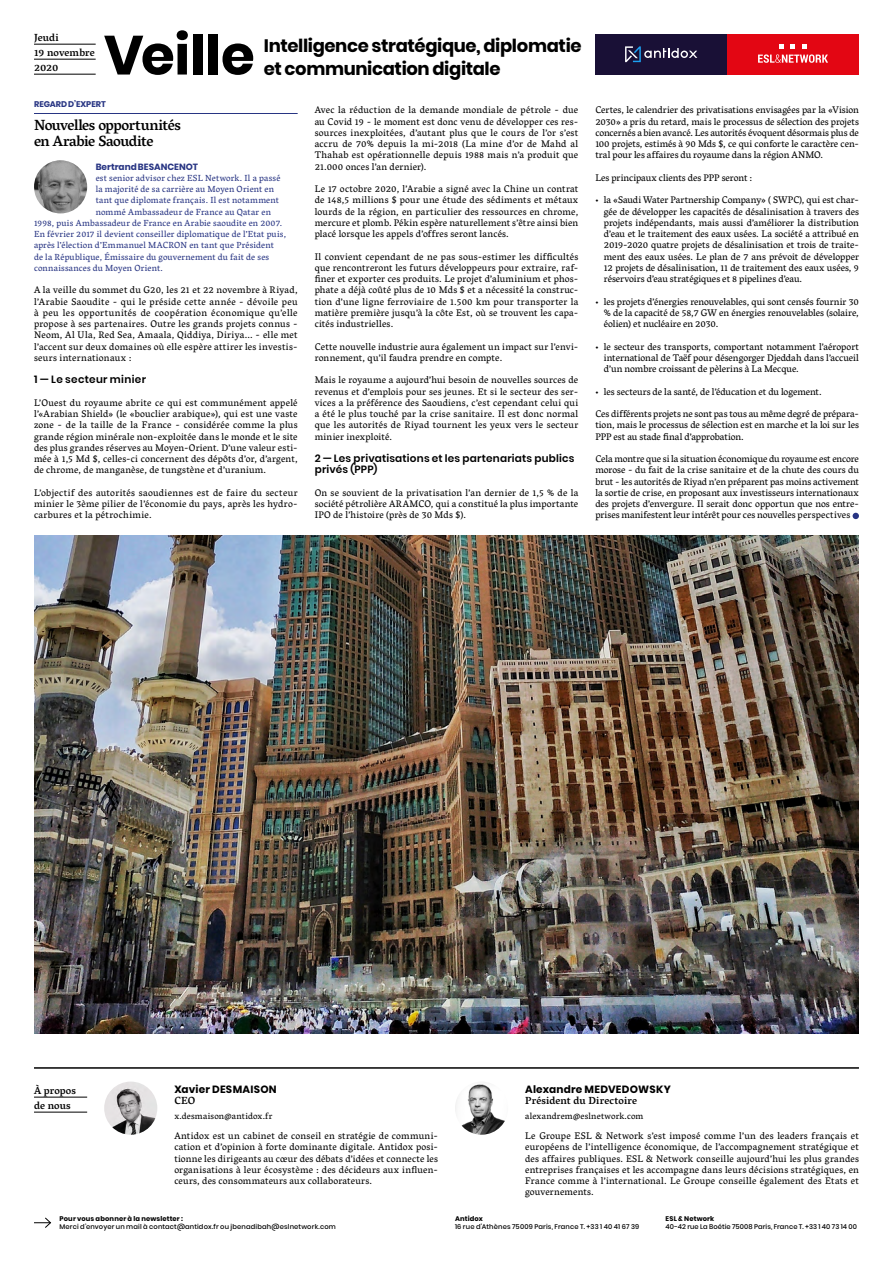
<style>
.page{position:relative;width:893px;height:1263px;background:#fff}
.page>*{position:absolute;margin:0;border:0;box-sizing:border-box;transform-origin:0 0}
.t1{font:700 54.9px "Poppins";letter-spacing:-.005em;color:#000}
.t2{font:700 18px "Poppins";letter-spacing:-.02em;color:#000}
.t3{font:500 15px/16.5px "Vesper Libre";letter-spacing:-.035em;color:#000}
.t4{font:600 10.5px/11.2px "Poppins";letter-spacing:.02em;color:#000}
.t5{font:500 10.5px/15px "Vesper Libre";letter-spacing:.005em;color:#000}
.t6{font:700 10.5px "Poppins";letter-spacing:.02em;color:#000}
.t7{font:9.75px/11.2px "Vesper Libre";letter-spacing:.01em;color:#000;text-align:justify}
.t8{font:9.75px "Vesper Libre";letter-spacing:-.01em;color:#000}
.t9{font:9px "Vesper Libre";letter-spacing:.015em;color:#283583}
.t10{font:9px "Vesper Libre";letter-spacing:.015em;color:#000}
.t11{font:700 9px "Poppins";color:#283583}
.t12{font:700 8.25px "Poppins";color:#283583}
.t13{font:500 6.75px "Poppins";letter-spacing:.025em;color:#000}
.t14{font:700 6.75px "Poppins";letter-spacing:.025em;color:#000}
</style>
<div class="page">
<svg style="left:34px;top:1217px;width:17px;height:11px"></svg>
<hr style="left:34px;top:44px;width:62px;height:1px;background:#000">
<hr style="left:34px;top:59px;width:62px;height:1px;background:#000">
<hr style="left:34px;top:74px;width:62px;height:1px;background:#000">
<div style="left:595px;top:34px;width:132px;height:41px;background:#191036"></div>
<div style="left:727px;top:34px;width:132px;height:41px;background:#e30613"></div>
<svg style="left:758px;top:54px;width:70px;height:9px"></svg>
<svg style="left:779px;top:44px;width:5px;height:4px"></svg>
<svg style="left:790px;top:44px;width:5px;height:4px"></svg>
<svg style="left:802px;top:44px;width:5px;height:4px"></svg>
<svg style="left:625px;top:46px;width:72px;height:16px"></svg>
<hr style="left:34px;top:113px;width:264px;height:1px;background:#283583">
<svg style="left:853px;top:513px;width:6px;height:6px"></svg>
<img style="left:34px;top:160px;width:53px;height:53px;border-radius:27px">
<img style="left:104px;top:1081px;width:53px;height:54px;border-radius:27px">
<img style="left:455px;top:1081px;width:53px;height:54px;border-radius:27px">
<hr style="left:34px;top:1097px;width:53px;height:1px;background:#000">
<hr style="left:34px;top:1112px;width:53px;height:1px;background:#000">
<hr style="left:34px;top:1067px;width:825px;height:2px;background:#000">
<img style="left:34px;top:536px;width:825px;height:497px">
<h1 class="t1" style="left:104px;top:23px;width:153px">Veille</h1>
<p class="t5" style="left:34px;top:29px;width:62px">Jeudi<br>19 novembre<br>2020</p>
<h2 class="t2" style="left:264px;top:35px;width:319px">Intelligence stratégique, diplomatie</h2>
<h2 class="t2" style="left:264px;top:58px;width:238px">et communication digitale</h2>
<p class="t12" style="left:34px;top:100px;width:73px">REGARD D’EXPERT</p>
<h3 class="t3" style="left:34px;top:116px;width:148px">Nouvelles opportunités en Arabie Saoudite</h3>
<p class="t11" style="left:96px;top:161px;width:104px">Bertrand BESANCENOT</p>
<p class="t9" style="left:96px;top:172px;width:186px">est senior advisor chez ESL Network. Il a passé</p>
<p class="t9" style="left:96px;top:184px;width:180px">la majorité de sa carrière au Moyen Orient en</p>
<p class="t9" style="left:96px;top:195px;width:185px">tant que diplomate français. Il est notamment</p>
<p class="t9" style="left:96px;top:206px;width:177px">nommé Ambassadeur de France au Qatar en</p>
<p class="t9" style="left:34px;top:217px;width:250px">1998, puis Ambassadeur de France en Arabie saoudite en 2007.</p>
<p class="t9" style="left:34px;top:229px;width:254px">En février 2017 il devient conseiller diplomatique de l’Etat puis,</p>
<p class="t9" style="left:34px;top:240px;width:241px">après l’élection d’Emmanuel MACRON en tant que Président</p>
<p class="t9" style="left:34px;top:251px;width:237px">de la République, Émissaire du gouvernement du fait de ses</p>
<p class="t9" style="left:34px;top:262px;width:130px">connaissances du Moyen Orient.</p>
<p class="t7" style="left:34px;top:284px;width:265px">A la veille du sommet du G20, les 21 et 22 novembre à Riyad, l’Arabie Saoudite - qui le préside cette année - dévoile peu à peu les opportunités de coopération économique qu’elle propose à ses partenaires. Outre les grands projets connus - Neom, Al Ula, Red Sea, Amaala, Qiddiya, Diriya... - elle met l’accent sur deux domaines où elle espère attirer les investis&shy;seurs internationaux :</p>
<p class="t4" style="left:34px;top:374px;width:114px">1 — Le secteur minier</p>
<p class="t7" style="left:34px;top:397px;width:265px">L’Ouest du royaume abrite ce qui est communément appelé l’«Arabian Shield» (le «bouclier arabique»), qui est une vaste zone - de la taille de la France - considérée comme la plus grande région minérale non-exploitée dans le monde et le site des plus grandes réserves au Moyen-Orient. D’une valeur esti&shy;mée à 1,5 Md $, celles-ci concernent des dépôts d’or, d’argent, de chrome, de manganèse, de tungstène et d’uranium.</p>
<p class="t7" style="left:34px;top:487px;width:265px">L’objectif des autorités saoudiennes est de faire du secteur minier le 3ème pilier de l’économie du pays, après les hydro&shy;carbures et la pétrochimie.</p>
<p class="t7" style="left:315px;top:104px;width:265px">Avec la réduction de la demande mondiale de pétrole - due au Covid 19 - le moment est donc venu de développer ces res&shy;sources inexploitées, d’autant plus que le cours de l’or s’est accru de 70% depuis la mi-2018 (La mine d’or de Mahd al Thahab est opérationnelle depuis 1988 mais n’a produit que 21.000 onces l’an dernier).</p>
<p class="t7" style="left:315px;top:183px;width:265px">Le 17 octobre 2020, l’Arabie a signé avec la Chine un contrat de 148,5 millions $ pour une étude des sédiments et métaux lourds de la région, en particulier des ressources en chrome, mercure et plomb. Pékin espère naturellement s’être ainsi bien placé lorsque les appels d’offres seront lancés.</p>
<p class="t7" style="left:315px;top:251px;width:265px">Il convient cependant de ne pas sous-estimer les difficultés que rencontreront les futurs développeurs pour extraire, raf&shy;finer et exporter ces produits. Le projet d’aluminium et phos&shy;phate a déjà coûté plus de 10 Mds $ et a nécessité la construc&shy;tion d’une ligne ferroviaire de 1.500 km pour transporter la matière première jusqu’à la côte Est, où se trouvent les capa&shy;cités industrielles.</p>
<p class="t7" style="left:315px;top:341px;width:265px">Cette nouvelle industrie aura également un impact sur l’envi&shy;ronnement, qu’il faudra prendre en compte.</p>
<p class="t7" style="left:315px;top:374px;width:265px">Mais le royaume a aujourd’hui besoin de nouvelles sources de revenus et d’emplois pour ses jeunes. Et si le secteur des ser&shy;vices a la préférence des Saoudiens, c’est cependant celui qui a été le plus touché par la crise sanitaire. Il est donc normal que les autorités de Riyad tournent les yeux vers le secteur minier inexploité.</p>
<p class="t4" style="left:315px;top:453px;width:261px">2 — Les privatisations et les partenariats publics privés (PPP)</p>
<p class="t7" style="left:315px;top:487px;width:265px">On se souvient de la privatisation l’an dernier de 1,5 % de la société pétrolière ARAMCO, qui a constitué la plus importante IPO de l’histoire (près de 30 Mds $).</p>
<p class="t7" style="left:595px;top:104px;width:265px">Certes, le calendrier des privatisations envisagées par la «Vision 2030» a pris du retard, mais le processus de sélection des projets concernés a bien avancé. Les autorités évoquent désormais plus de 100 projets, estimés à 90 Mds $, ce qui conforte le caractère cen&shy;tral pour les affaires du royaume dans la région ANMO.</p>
<p class="t8" style="left:595px;top:172px;width:158px">Les principaux clients des PPP seront :</p>
<p class="t7" style="left:604px;top:194px;width:257px;text-indent:-9px">• la «Saudi Water Partnership Company» ( SWPC), qui est char&shy;gée de développer les capacités de désalinisation à travers des projets indépendants, mais aussi d’améliorer la distribution d’eau et le traitement des eaux usées. La société a attribué en 2019-2020 quatre projets de désalinisation et trois de traite&shy;ment des eaux usées. Le plan de 7 ans prévoit de développer 12 projets de désalinisation, 11 de traitement des eaux usées, 9 réservoirs d’eau stratégiques et 8 pipelines d’eau.</p>
<p class="t7" style="left:604px;top:296px;width:257px;text-indent:-9px">• les projets d’énergies renouvelables, qui sont censés fournir 30 % de la capacité de 58,7 GW en énergies renouvelables (solaire, éolien) et nucléaire en 2030.</p>
<p class="t7" style="left:604px;top:341px;width:257px;text-indent:-9px">• le secteur des transports, comportant notamment l’aéroport international de Taëf pour désengorger Djeddah dans l’accueil d’un nombre croissant de pèlerins à La Mecque.</p>
<p class="t7" style="left:595px;top:386px;width:228px">• les secteurs de la santé, de l’éducation et du logement.</p>
<p class="t7" style="left:595px;top:408px;width:265px">Ces différents projets ne sont pas tous au même degré de prépara&shy;tion, mais le processus de sélection est en marche et la loi sur les PPP est au stade final d’approbation.</p>
<p class="t7" style="left:595px;top:453px;width:265px">Cela montre que si la situation économique du royaume est encore morose - du fait de la crise sanitaire et de la chute des cours du brut - les autorités de Riyad n’en préparent pas moins activement la sortie de crise, en proposant aux investisseurs internationaux des projets d’envergure. Il serait donc opportun que nos entre&shy;prises manifestent leur intérêt pour ces nouvelles perspectives</p>
<p class="t5" style="left:34px;top:1082px;width:44px">À propos de nous</p>
<p class="t6" style="left:174px;top:1083px;width:104px">Xavier DESMAISON</p>
<p class="t5" style="left:174px;top:1093px;width:23px">CEO</p>
<p class="t10" style="left:174px;top:1111px;width:99px">x.desmaison@antidox.fr</p>
<p class="t7" style="left:174px;top:1130px;width:265px">Antidox est un cabinet de conseil en stratégie de communi&shy;cation et d’opinion à forte dominante digitale. Antidox posi&shy;tionne les dirigeants au cœur des débats d’idées et connecte les organisations à leur écosystème : des décideurs aux influen&shy;ceurs, des consommateurs aux collaborateurs.</p>
<p class="t6" style="left:525px;top:1083px;width:147px">Alexandre MEDVEDOWSKY</p>
<p class="t5" style="left:525px;top:1093px;width:113px">Président du Directoire</p>
<p class="t10" style="left:525px;top:1111px;width:120px">alexandrem@eslnetwork.com</p>
<p class="t7" style="left:525px;top:1130px;width:335px">Le Groupe ESL &amp; Network s’est imposé comme l’un des leaders français et européens de l’intelligence économique, de l’accompagnement stratégique et des affaires publiques. ESL &amp; Network conseille aujourd’hui les plus grandes entreprises françaises et les accompagne dans leurs décisions stratégiques, en France comme à l’international. Le Groupe conseille également des Etats et gouvernements.</p>
<p class="t14" style="left:60px;top:1215px;width:125px">Pour vous abonner à la newsletter :</p>
<p class="t13" style="left:60px;top:1223px;width:278px">Merci d’envoyer un mail à contact@antidox.fr ou jbenadibah@eslnetwork.com</p>
<p class="t14" style="left:455px;top:1215px;width:29px">Antidox</p>
<p class="t13" style="left:455px;top:1223px;width:186px">16 rue d’Athènes 75009 Paris, France T. +33 1 40 41 67 39</p>
<p class="t14" style="left:665px;top:1215px;width:50px">ESL &amp; Network</p>
<p class="t13" style="left:665px;top:1223px;width:193px">40-42 rue La Boétie 75008 Paris, France T. +33 1 40 73 14 00</p>
</div>
